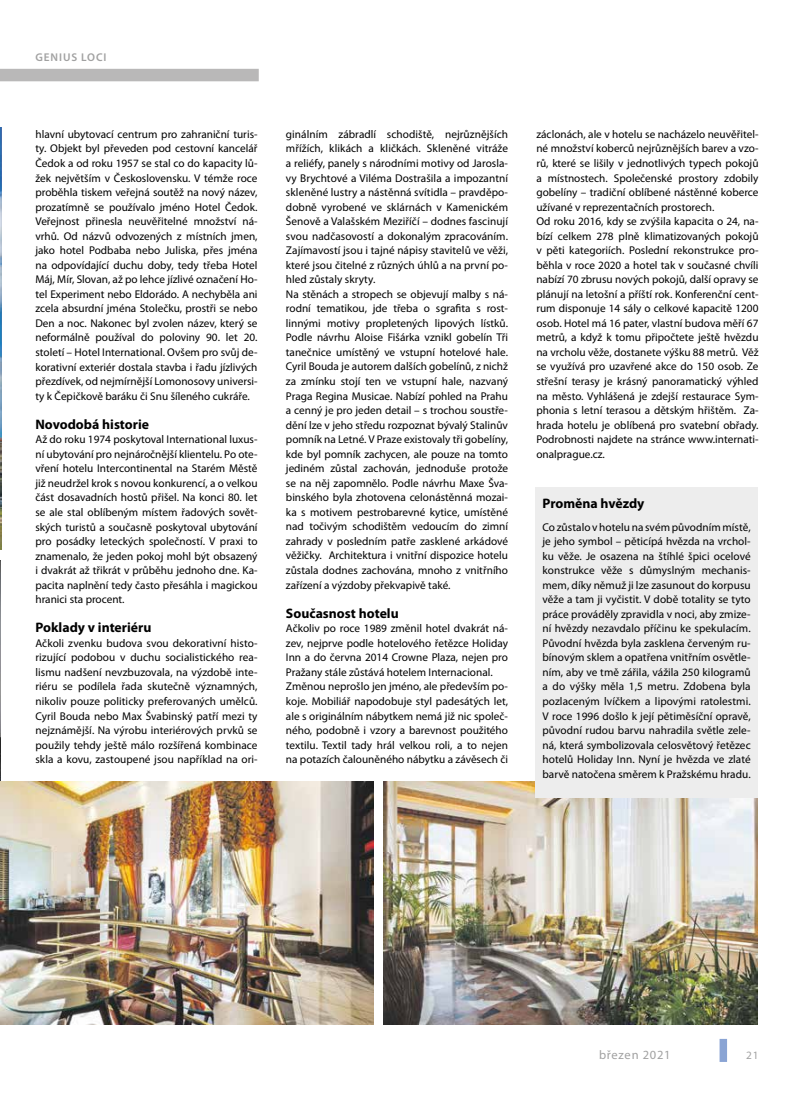
<style>
.page{position:relative;width:794px;height:1110px;background:#fff}
.page>*{position:absolute;margin:0;border:0;box-sizing:border-box;transform-origin:0 0}
.t1{font:700 13.75px "Myriad Pro";color:#000}
.t2{font:12.5px "Myriad Pro";letter-spacing:.06em;color:#a1a1a1}
.t3{font:11.25px/14.5px "Myriad Pro";color:#000;text-align:justify}
.t4{font:600 11.25px "Myriad Pro";letter-spacing:.08em;color:#a1a1a1}
.t5{font:11.25px "Myriad Pro";color:#a1a1a1}
</style>
<div class="page">
<div style="left:719px;top:1038px;width:8px;height:23px;background:#8aa4d4"></div>
<div style="left:0;top:69px;width:259px;height:12px;background:#b9b8b8"></div>
<img style="left:0;top:128px;width:1px;height:421px">
<img style="left:384px;top:781px;width:374px;height:243px">
<img style="left:0;top:560px;width:1px;height:221px">
<img style="left:0;top:781px;width:373px;height:243px">
<div style="left:535px;top:487px;width:223px;height:310px;background:#ededed"></div>
<p class="t4" style="left:36px;top:50px;width:72px">GENIUS LOCI</p>
<p class="t3" style="left:35px;top:127px;width:224px">hlavní ubytovací centrum pro zahraniční turis&shy;ty. Objekt byl převeden pod cestovní kancelář Čedok a od roku 1957 se stal co do kapacity lů&shy;žek největším v Československu. V témže roce proběhla tiskem veřejná soutěž na nový název, prozatímně se používalo jméno Hotel Čedok.<br>Veřejnost přinesla neuvěřitelné množství ná&shy;vrhů. Od názvů odvozených z místních jmen, jako hotel Podbaba nebo Juliska, přes jména na odpovídající duchu doby, tedy třeba Hotel Máj, Mír, Slovan, až po lehce jízlivé označení Ho&shy;tel Experiment nebo Eldorádo. A nechyběla ani zcela absurdní jména Stolečku, prostři se nebo Den a noc. Nakonec byl zvolen název, který se neformálně používal do poloviny 90. let 20. století – Hotel International. Ovšem pro svůj de&shy;korativní exteriér dostala stavba i řadu jízlivých přezdívek, od nejmírnější Lomonosovy universi&shy;ty k Čepičkově baráku či Snu šíleného cukráře.</p>
<p class="t1" style="left:35px;top:415px;width:115px">Novodobá historie</p>
<p class="t3" style="left:35px;top:432px;width:224px">Až do roku 1974 poskytoval International luxus&shy;ní ubytování pro nejnáročnější klientelu. Po ote&shy;vření hotelu Intercontinental na Starém Městě již neudržel krok s novou konkurencí, a o velkou část dosavadních hostů přišel. Na konci 80. let se ale stal oblíbeným místem řadových sovět&shy;ských turistů a současně poskytoval ubytování pro posádky leteckých společností. V praxi to znamenalo, že jeden pokoj mohl být obsazený i dvakrát až třikrát v průběhu jednoho dne. Ka&shy;pacita naplnění tedy často přesáhla i magickou hranici sta procent.</p>
<p class="t1" style="left:35px;top:618px;width:117px">Poklady v interiéru</p>
<p class="t3" style="left:35px;top:635px;width:224px">Ačkoli zvenku budova svou dekorativní histo&shy;rizující podobou v duchu socialistického rea&shy;lismu nadšení nevzbuzovala, na výzdobě inte&shy;riéru se podílela řada skutečně významných, nikoliv pouze politicky preferovaných umělců.<br>Cyril Bouda nebo Max Švabinský patří mezi ty nejznámější. Na výrobu interiérových prvků se použily tehdy ještě málo rozšířená kombinace skla a kovu, zastoupené jsou například na ori-</p>
<p class="t3" style="left:286px;top:127px;width:224px;text-align:left">ginálním zábradlí schodiště, nejrůznějších mřížích, klikách a kličkách. Skleněné vitráže a reliéfy, panely s národními motivy od Jarosla&shy;vy Brychtové a Viléma Dostrašila a impozantní skleněné lustry a nástěnná svítidla – pravděpo&shy;dobně vyrobené ve sklárnách v Kamenickém Šenově a Valašském Meziříčí – dodnes fascinují svou nadčasovostí a dokonalým zpracováním.<br>Zajímavostí jsou i tajné nápisy stavitelů ve věži, které jsou čitelné z různých úhlů a na první po&shy;hled zůstaly skryty.<br>Na stěnách a stropech se objevují malby s ná&shy;rodní tematikou, jde třeba o sgrafita s rost&shy;linnými motivy propletených lipových lístků.<br>Podle návrhu Aloise Fišárka vznikl gobelín Tři tanečnice umístěný ve vstupní hotelové hale.<br>Cyril Bouda je autorem dalších gobelínů, z nichž za zmínku stojí ten ve vstupní hale, nazvaný Praga Regina Musicae. Nabízí pohled na Prahu a cenný je pro jeden detail – s trochou soustře&shy;dění lze v jeho středu rozpoznat bývalý Stalinův pomník na Letné. V Praze existovaly tři gobelíny, kde byl pomník zachycen, ale pouze na tomto jediném zůstal zachován, jednoduše protože se na něj zapomnělo. Podle návrhu Maxe Šva&shy;binského byla zhotovena celonástěnná mozai&shy;ka s motivem pestrobarevné kytice, umístěné nad točivým schodištěm vedoucím do zimní zahrady v posledním patře zasklené arkádové věžičky. Architektura i vnitřní dispozice hotelu zůstala dodnes zachována, mnoho z vnitřního zařízení a výzdoby překvapivě také.</p>
<p class="t1" style="left:286px;top:604px;width:114px">Současnost hotelu</p>
<p class="t3" style="left:286px;top:621px;width:224px;text-align:left">Ačkoliv po roce 1989 změnil hotel dvakrát ná&shy;zev, nejprve podle hotelového řetězce Holiday Inn a do června 2014 Crowne Plaza, nejen pro Pražany stále zůstává hotelem Internacional.<br>Změnou neprošlo jen jméno, ale především po&shy;koje. Mobiliář napodobuje styl padesátých let, ale s originálním nábytkem nemá již nic společ&shy;ného, podobně i vzory a barevnost použitého textilu. Textil tady hrál velkou roli, a to nejen na potazích čalouněného nábytku a závěsech či</p>
<p class="t3" style="left:536px;top:127px;width:224px;text-align:left">záclonách, ale v hotelu se nacházelo neuvěřitel&shy;né množství koberců nejrůznějších barev a vzo&shy;rů, které se lišily v jednotlivých typech pokojů a místnostech. Společenské prostory zdobily gobelíny – tradiční oblíbené nástěnné koberce užívané v reprezentačních prostorech.<br>Od roku 2016, kdy se zvýšila kapacita o 24, na&shy;bízí celkem 278 plně klimatizovaných pokojů v pěti kategoriích. Poslední rekonstrukce pro&shy;běhla v roce 2020 a hotel tak v současné chvíli nabízí 70 zbrusu nových pokojů, další opravy se plánují na letošní a příští rok. Konferenční cent&shy;rum disponuje 14 sály o celkové kapacitě 1200 osob. Hotel má 16 pater, vlastní budova měří 67 metrů, a když k tomu připočtete ještě hvězdu na vrcholu věže, dostanete výšku 88 metrů. Věž se využívá pro uzavřené akce do 150 osob. Ze střešní terasy je krásný panoramatický výhled na město. Vyhlášená je zdejší restaurace Sym&shy;phonia s letní terasou a dětským hřištěm. Za&shy;hrada hotelu je oblíbená pro svatební obřady.<br>Podrobnosti najdete na stránce www.internati&shy;onalprague.cz.</p>
<p class="t1" style="left:542px;top:494px;width:103px">Proměna hvězdy</p>
<p class="t3" style="left:542px;top:519px;width:210px">Co zůstalo v hotelu na svém původním místě, je jeho symbol – pěticípá hvězda na vrchol&shy;ku věže. Je osazena na štíhlé špici ocelové konstrukce věže s důmyslným mechanis&shy;mem, díky němuž ji lze zasunout do korpusu věže a tam ji vyčistit. V době totality se tyto práce prováděly zpravidla v noci, aby zmize&shy;ní hvězdy nezavdalo příčinu ke spekulacím.<br>Původní hvězda byla zasklena červeným ru&shy;bínovým sklem a opatřena vnitřním osvětle&shy;ním, aby ve tmě zářila, vážila 250 kilogramů a do výšky měla 1,5 metru. Zdobena byla pozlaceným lvíčkem a lipovými ratolestmi.<br>V roce 1996 došlo k její pětiměsíční opravě, původní rudou barvu nahradila světle zele&shy;ná, která symbolizovala celosvětový řetězec hotelů Holiday Inn. Nyní je hvězda ve zlaté barvě natočena směrem k Pražskému hradu.</p>
<p class="t2" style="left:599px;top:1047px;width:73px">březen 2021</p>
<p class="t5" style="left:746px;top:1048px;width:14px">21</p>
</div>
